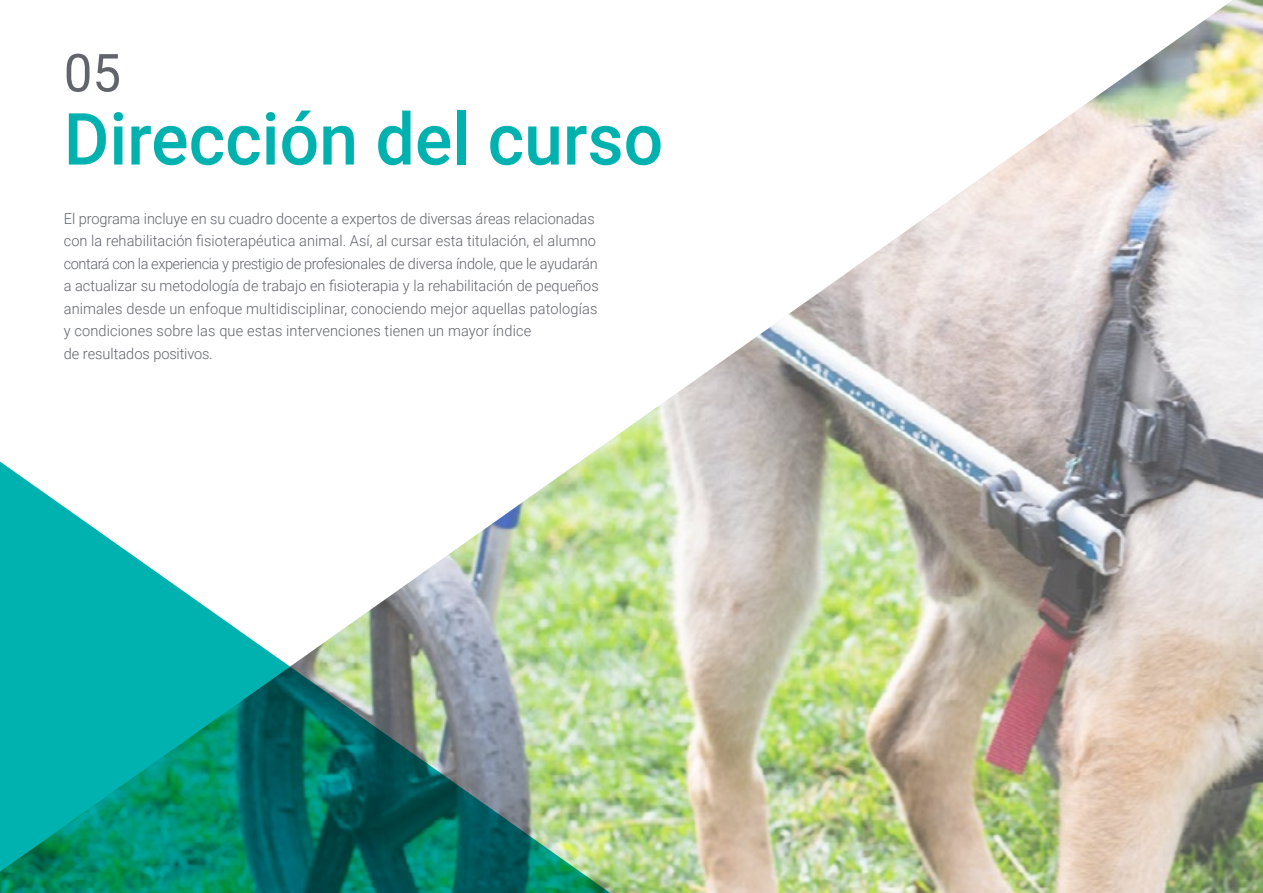
<style>
.page{position:relative;width:1263px;height:893px;background:#fff}
.page>*{position:absolute;margin:0;border:0;box-sizing:border-box;transform-origin:0 0}
.t1{font:500 72px "Roboto";color:#00b2af}
.t2{font:52.5px "Roboto";color:#61646a}
.t3{font:300 15px/22.5px "Roboto";color:#61646a}
</style>
<div class="page">
<img style="left:602px;top:0;width:661px;height:893px">
<svg style="left:0;top:446px;width:640px;height:447px"></svg>
<h2 class="t2" style="left:64px;top:36px;width:59px">05</h2>
<h1 class="t1" style="left:64px;top:89px;width:601px">Dirección del curso</h1>
<p class="t3" style="left:64px;top:207px;width:536px">El programa incluye en su cuadro docente a expertos de diversas áreas relacionadas con la rehabilitación fisioterapéutica animal. Así, al cursar esta titulación, el alumno contará con la experiencia y prestigio de profesionales de diversa índole, que le ayudarán a actualizar su metodología de trabajo en fisioterapia y la rehabilitación de pequeños animales desde un enfoque multidisciplinar, conociendo mejor aquellas patologías y condiciones sobre las que estas intervenciones tienen un mayor índice<br>de resultados positivos.</p>
</div>
